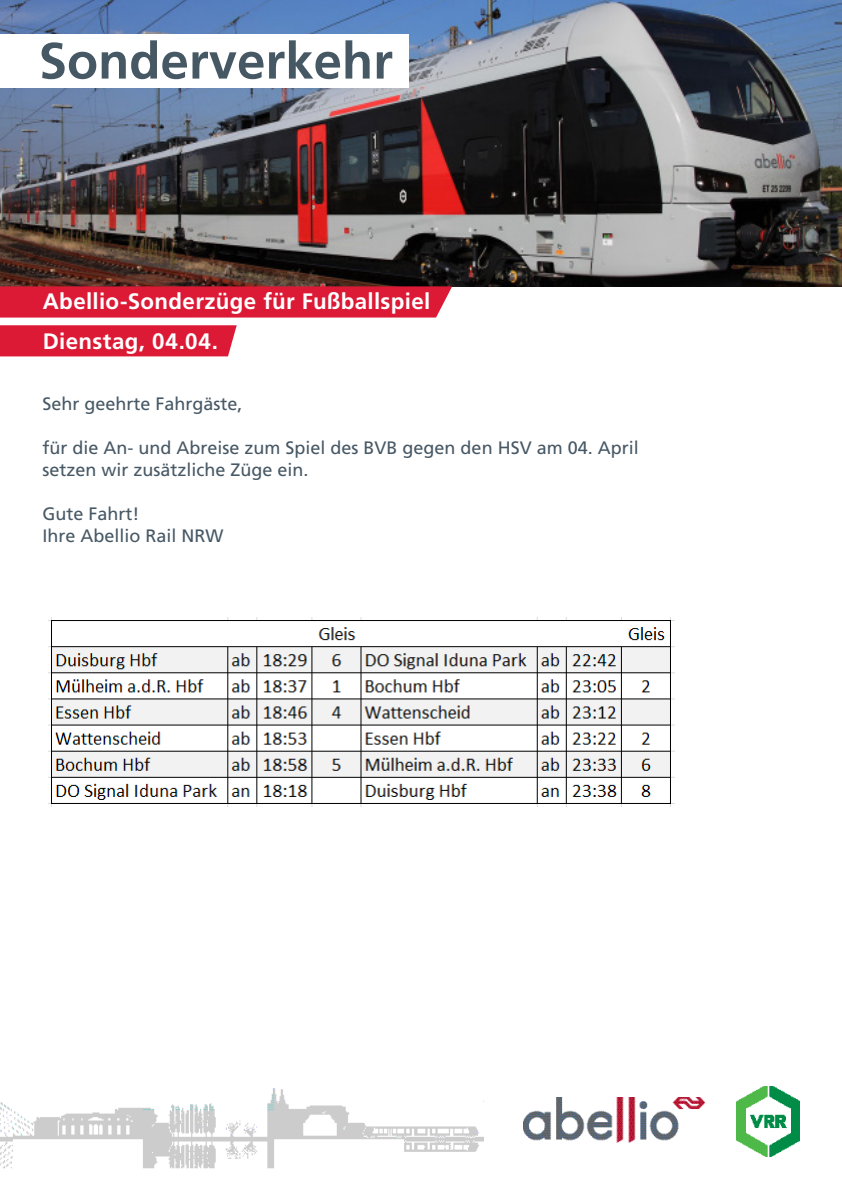
<style>
.page{position:relative;width:842px;height:1191px;background:#fff}
.page>*{position:absolute;margin:0;border:0;box-sizing:border-box;transform-origin:0 0}
.HEADLINE_gross_abell{font:700 51px "Frutiger LT Std";color:#475865}
.SUBLINE_roter_Balken{font:700 22.3px "Frutiger LT Std";letter-spacing:.015em;color:#fff}
.FLIESSTEXT_Gross{font:18px/22px "Frutiger LT Std";color:#475865}
</style>
<div class="page">
<img style="left:523px;top:1097px;width:182px;height:45px">
<img style="left:736px;top:1086px;width:63px;height:71px">
<img style="left:0;top:1088px;width:483px;height:81px">
<img style="left:0;top:0;width:842px;height:286px">
<div style="left:0;top:325px;width:237px;height:31px;background:#dc1a36"></div>
<div style="left:0;top:286px;width:452px;height:31px;background:#dc1a36"></div>
<div style="left:0;top:34px;width:408px;height:54px;background:#fff"></div>
<img style="left:48px;top:617px;width:626px;height:189px">
<p class="HEADLINE_gross_abell" style="left:39px;top:31px;width:356px">Sonderverkehr</p>
<p class="SUBLINE_roter_Balken" style="left:43px;top:288px;width:389px">Abellio-Sonderzüge für Fußballspiel</p>
<p class="SUBLINE_roter_Balken" style="left:43px;top:328px;width:177px">Dienstag, 04.04.</p>
<p class="FLIESSTEXT_Gross" style="left:43px;top:393px;width:202px">Sehr geehrte Fahrgäste,</p>
<p class="FLIESSTEXT_Gross" style="left:43px;top:437px;width:598px">für die An- und Abreise zum Spiel des BVB gegen den HSV am 04. April setzen wir zusätzliche Züge ein.</p>
<p class="FLIESSTEXT_Gross" style="left:43px;top:503px;width:99px">Gute Fahrt!</p>
<p class="FLIESSTEXT_Gross" style="left:43px;top:525px;width:183px">Ihre Abellio Rail NRW</p>
</div>
